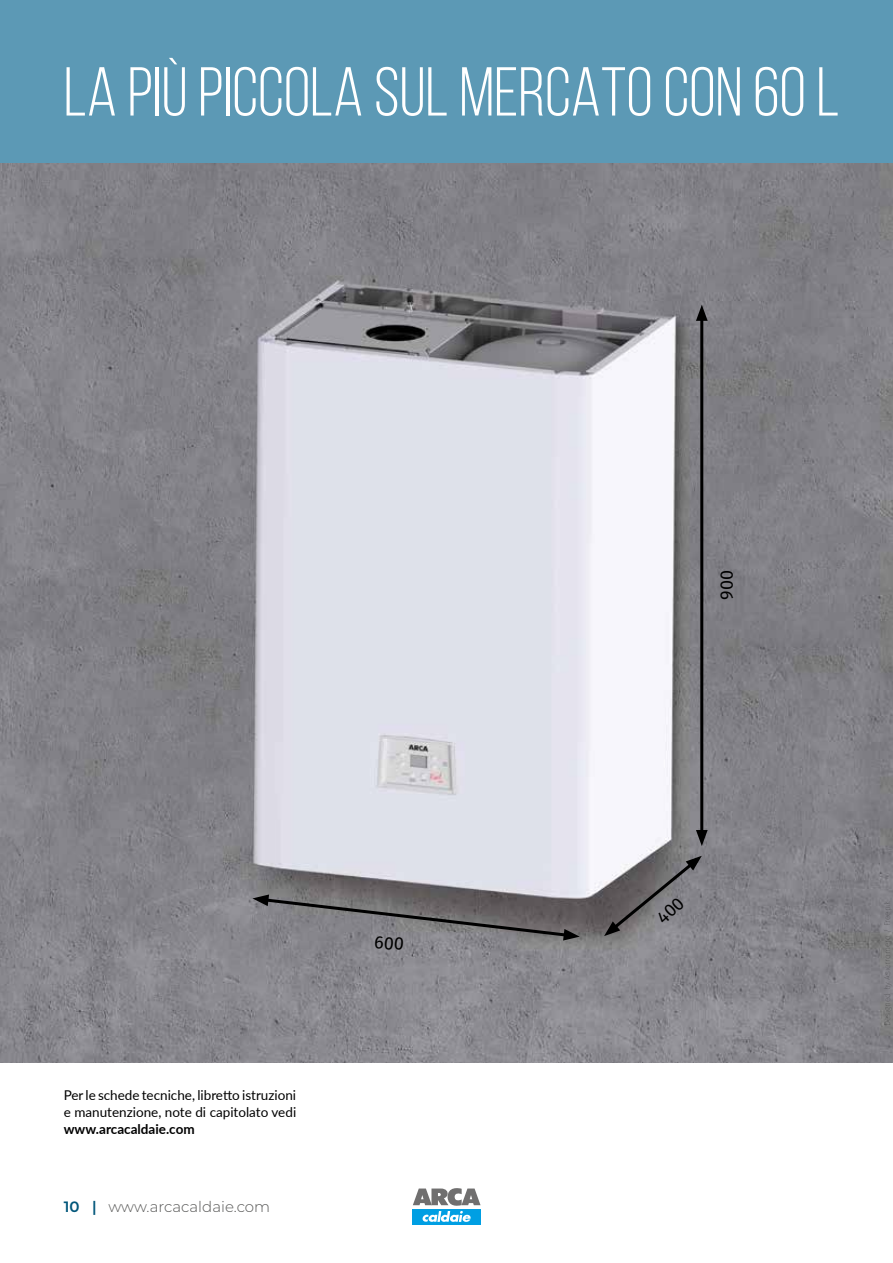
<style>
.page{position:relative;width:893px;height:1263px;background:#fff}
.page>*{position:absolute;margin:0;border:0;box-sizing:border-box;transform-origin:0 0}
.t1{font:69px "Bebas Neue";color:#fff}
.t2{font:18px "Fira Sans";color:#000}
.t3{font:300 15px "Montserrat";color:#575756}
.t4{font:13.5px/17.2px "Lato";color:#000}
.t5{font:700 13.5px "Lato";color:#000}
.s1{font-weight:600;color:#00567a}
</style>
<div class="page">
<img style="left:0;top:162px;width:893px;height:900px">
<hr style="left:700px;top:315px;width:3px;height:521px;background:#000">
<svg style="left:696px;top:830px;width:12px;height:16px"></svg>
<svg style="left:696px;top:305px;width:12px;height:16px"></svg>
<div style="left:0;top:0;width:893px;height:162px;background:#5c99b5"></div>
<div style="left:412px;top:1209px;width:68px;height:15px;background:#009fe3"></div>
<svg style="left:413px;top:1188px;width:67px;height:34px"></svg>
<svg style="left:252px;top:894px;width:328px;height:56px"></svg>
<svg style="left:604px;top:856px;width:98px;height:80px"></svg>
<h1 class="t1" style="left:64px;top:55px;width:777px">LA PIÙ PICCOLA SUL MERCATO CON 60 L</h1>
<p class="t4" style="left:64px;top:1085px;width:234px">Per le schede tecniche, libretto istruzioni e manutenzione, note di capitolato vedi</p>
<p class="t5" style="left:64px;top:1119px;width:132px">www.arcacaldaie.com</p>
<p class="t3" style="left:64px;top:1196px;width:208px"><span class="s1">10 |</span> www.arcacaldaie.com</p>
<h2 class="t2" style="left:713px;top:600px;width:31px;rotate:-90deg">900</h2>
</div>
